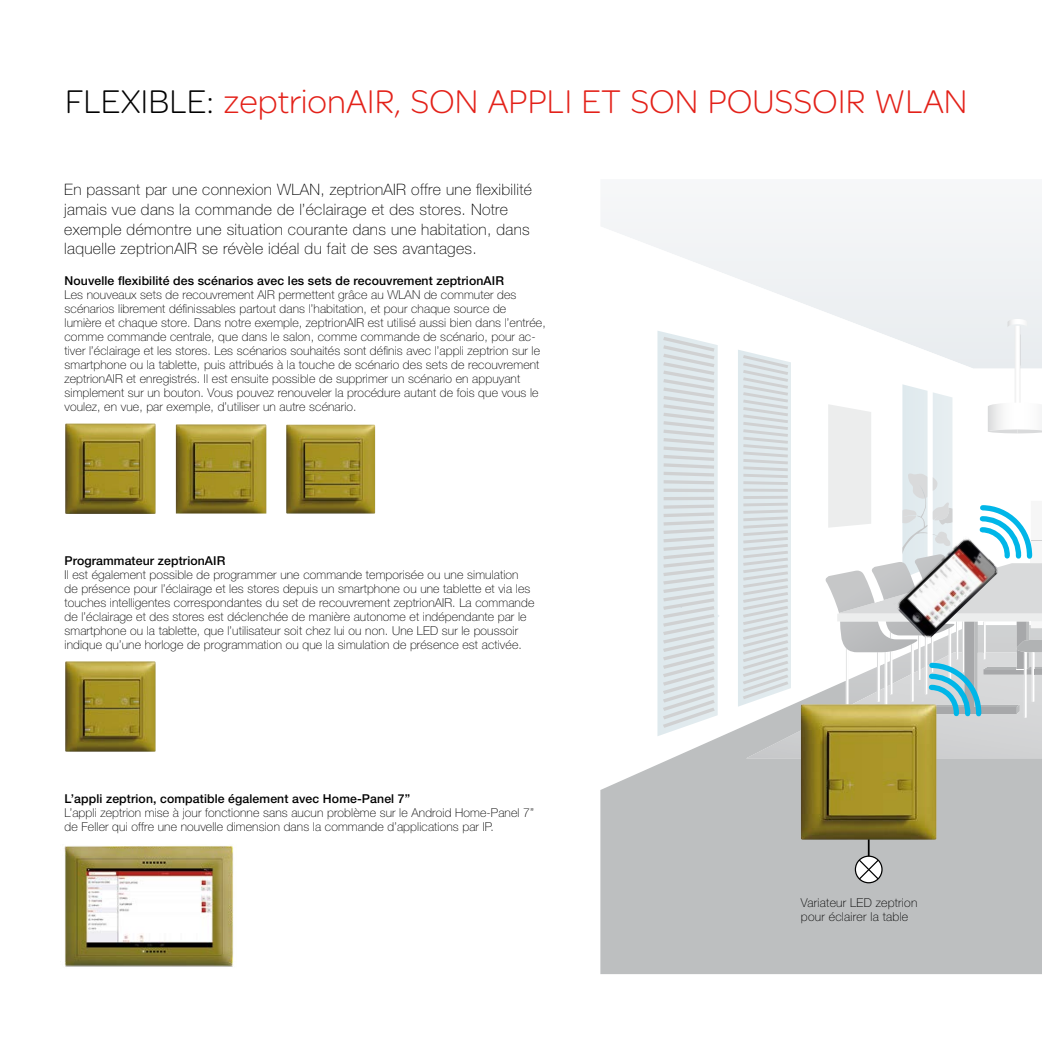
<style>
.page{position:relative;width:1042px;height:1042px;background:#fff}
.page>*{position:absolute;margin:0;border:0;box-sizing:border-box;transform-origin:0 0}
.t1{font:300 35px "SE Optimist";color:#e32119}
.t2{font:100 15.75px/19.8px "Helvetica Neue LT Pro";letter-spacing:.02em;color:#000}
.t3{font:100 12.25px/14px "Helvetica Neue LT Pro";letter-spacing:.01em;color:#000}
.t4{font:500 12.25px "Helvetica Neue LT Pro";letter-spacing:.01em;color:#000}
.s1{color:#000}
</style>
<div class="page">
<div style="left:601px;top:209px;width:441px;height:110px;background:#f3f5f6"></div>
<svg style="left:601px;top:226px;width:372px;height:93px;fill:#f2f4f5"></svg>
<div style="left:600px;top:729px;width:442px;height:245px;background:#bdbfc0"></div>
<svg style="left:657px;top:331px;width:63px;height:405px;background:#dde4e6"></svg>
<img style="left:65px;top:661px;width:91px;height:91px">
<img style="left:65px;top:423px;width:91px;height:91px">
<img style="left:286px;top:424px;width:89px;height:89px">
<img style="left:176px;top:424px;width:90px;height:89px">
<svg style="left:737px;top:319px;width:305px;height:439px"></svg>
<hr style="left:868px;top:780px;width:1px;height:85px;background:#000">
<img style="left:801px;top:704px;width:135px;height:135px">
<svg style="left:855px;top:856px;width:27px;height:27px"></svg>
<div style="left:855px;top:855px;width:27px;height:28px;border:1px solid #000;border-radius:50%"></div>
<svg style="left:857px;top:858px;width:23px;height:22px"></svg>
<img style="left:64px;top:846px;width:170px;height:121px">
<img style="left:892px;top:534px;width:108px;height:106px">
<h1 class="t1" style="left:65px;top:82px;width:904px"><span class="s1">FLEXIBLE:</span> zeptrionAIR, SON APPLI ET SON POUSSOIR WLAN</h1>
<p class="t2" style="left:64px;top:179px;width:469px">En passant par une connexion WLAN, zeptrionAIR offre une flexibilité jamais vue dans la commande de l’éclairage et des stores. Notre exemple démontre une situation courante dans une habitation, dans laquelle zeptrionAIR se révèle idéal du fait de ses avantages.</p>
<p class="t4" style="left:64px;top:273px;width:441px">Nouvelle flexibilité des scénarios avec les sets de recouvrement zeptrionAIR</p>
<p class="t3" style="left:64px;top:288px;width:483px">Les nouveaux sets de recouvrement AIR permettent grâce au WLAN de commuter des scénarios librement définissables partout dans l’habitation, et pour chaque source de lumière et chaque store. Dans notre exemple, zeptrionAIR est utilisé aussi bien dans l’entrée, comme commande centrale, que dans le salon, comme commande de scénario, pour ac&shy;tiver l’éclairage et les stores. Les scénarios souhaités sont définis avec l’appli zeptrion sur le smartphone ou la tablette, puis attribués à la touche de scénario des sets de recouvrement zeptrionAIR et enregistrés. Il est ensuite possible de supprimer un scénario en appuyant simplement sur un bouton. Vous pouvez renouveler la procédure autant de fois que vous le voulez, en vue, par exemple, d’utiliser un autre scénario.</p>
<p class="t4" style="left:64px;top:553px;width:162px">Programmateur zeptrionAIR</p>
<p class="t3" style="left:64px;top:568px;width:471px">Il est également possible de programmer une commande temporisée ou une simulation de présence pour l’éclairage et les stores depuis un smartphone ou une tablette et via les touches intelligentes correspondantes du set de recouvrement zeptrionAIR. La commande de l’éclairage et des stores est déclenchée de manière autonome et indépendante par le smartphone ou la tablette, que l’utilisateur soit chez lui ou non. Une LED sur le poussoir indique qu’une horloge de programmation ou que la simulation de présence est activée.</p>
<p class="t4" style="left:64px;top:791px;width:347px">L’appli zeptrion, compatible également avec Home-Panel 7”</p>
<p class="t3" style="left:64px;top:806px;width:471px">L’appli zeptrion mise à jour fonctionne sans aucun problème sur le Android Home-Panel 7” de Feller qui offre une nouvelle dimension dans la commande d’applications par IP.</p>
<p class="t3" style="left:801px;top:895px;width:118px;line-height:14.7px">Variateur LED zeptrion pour éclairer la table</p>
</div>
